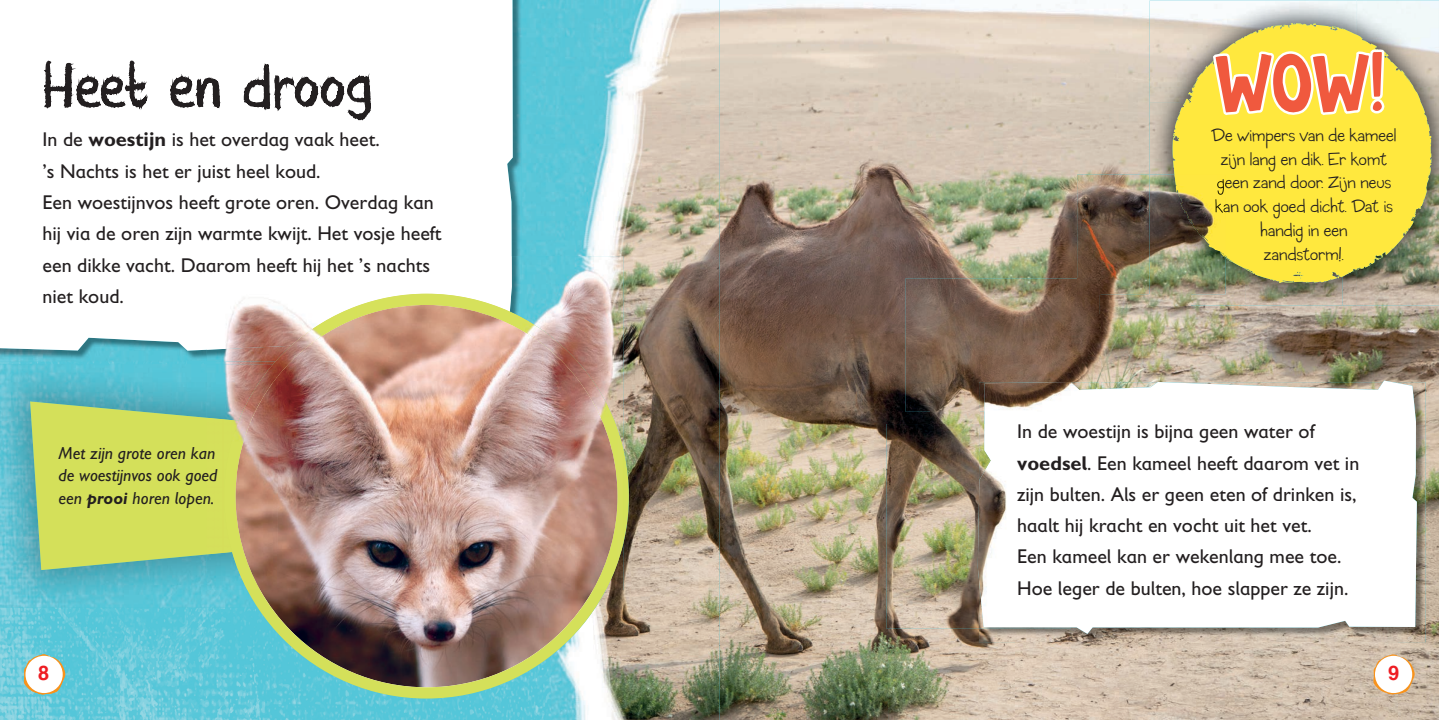
<style>
.page{position:relative;width:1439px;height:720px;background:#fff}
.page>*{position:absolute;margin:0;border:0;box-sizing:border-box;transform-origin:0 0}
.t1{font:75px "DK Hobgoblin";color:#f0593e}
.t2{font:68.75px "DK Nouveau Crayon";letter-spacing:-.01em;color:#231f20}
.t3{font:20px/31.2px "Gill Sans Infant Std";color:#231f20}
.t4{font:700 20px "Helvetica";color:#ee1d23}
.t5{font:18.75px/23.8px "Typographyof Coop Forged";letter-spacing:.01em;color:#231f20;text-align:center}
.t6{font:italic 17.5px/22.5px "Gill Sans Infant Std";color:#231f20;text-align:justify}
.s1{font-weight:700}
</style>
<div class="page">
<img style="left:0;top:361px;width:42px;height:358px">
<img style="left:521px;top:0;width:198px;height:269px">
<img style="left:609px;top:269px;width:110px;height:450px">
<img style="left:42px;top:353px;width:165px;height:11px">
<img style="left:42px;top:607px;width:254px;height:112px">
<img style="left:551px;top:698px;width:35px;height:21px">
<img style="left:296px;top:698px;width:42px;height:21px">
<img style="left:508px;top:698px;width:43px;height:21px">
<img style="left:338px;top:698px;width:170px;height:21px">
<img style="left:719px;top:44px;width:430px;height:135px">
<img style="left:719px;top:179px;width:381px;height:135px">
<img style="left:1100px;top:294px;width:339px;height:110px">
<img style="left:1099px;top:314px;width:1px;height:66px">
<img style="left:719px;top:314px;width:211px;height:135px">
<img style="left:1397px;top:404px;width:42px;height:315px">
<img style="left:930px;top:411px;width:48px;height:13px">
<img style="left:719px;top:449px;width:169px;height:270px">
<img style="left:888px;top:628px;width:127px;height:91px">
<img style="left:1015px;top:641px;width:382px;height:78px">
<img style="left:0;top:353px;width:43px;height:8px">
<img style="left:513px;top:0;width:8px;height:256px">
<svg style="left:0;top:0;width:513px;height:353px"></svg>
<img style="left:1416px;top:382px;width:9px;height:43px">
<img style="left:1381px;top:425px;width:44px;height:216px">
<img style="left:979px;top:633px;width:402px;height:8px">
<svg style="left:978px;top:380px;width:438px;height:253px"></svg>
<img style="left:0;top:364px;width:224px;height:243px">
<svg style="left:30px;top:401px;width:177px;height:169px;background:#c3d966"></svg>
<img style="left:224px;top:293px;width:405px;height:405px">
<img style="left:521px;top:256px;width:102px;height:77px">
<img style="left:207px;top:361px;width:61px;height:3px">
<img style="left:550px;top:333px;width:73px;height:38px">
<img style="left:591px;top:371px;width:32px;height:49px">
<img style="left:207px;top:256px;width:314px;height:105px">
<img style="left:207px;top:256px;width:305px;height:93px">
<img style="left:207px;top:364px;width:61px;height:225px">
<div style="left:207px;top:417px;width:17px;height:137px;background:#d5e05b"></div>
<img style="left:277px;top:305px;width:255px;height:284px">
<img style="left:532px;top:378px;width:43px;height:211px">
<img style="left:269px;top:378px;width:9px;height:211px">
<img style="left:575px;top:375px;width:42px;height:214px">
<img style="left:268px;top:306px;width:89px;height:72px">
<img style="left:357px;top:293px;width:193px;height:43px">
<img style="left:224px;top:369px;width:45px;height:220px">
<img style="left:530px;top:335px;width:61px;height:43px">
<svg style="left:268px;top:378px;width:8px;height:11px"></svg>
<img style="left:577px;top:378px;width:37px;height:43px">
<img style="left:593px;top:420px;width:30px;height:169px">
<img style="left:1149px;top:43px;width:23px;height:44px">
<img style="left:1356px;top:283px;width:42px;height:22px">
<img style="left:1191px;top:283px;width:55px;height:22px">
<img style="left:1342px;top:283px;width:14px;height:22px">
<img style="left:1149px;top:294px;width:42px;height:11px">
<img style="left:1149px;top:102px;width:23px;height:72px">
<svg style="left:1172px;top:23px;width:259px;height:260px;background:#e8d753"></svg>
<img style="left:886px;top:424px;width:184px;height:204px">
<img style="left:978px;top:424px;width:92px;height:203px">
<img style="left:905px;top:278px;width:194px;height:133px">
<img style="left:979px;top:382px;width:5px;height:29px">
<img style="left:984px;top:382px;width:115px;height:29px">
<svg style="left:41px;top:44px;width:111px;height:79px"></svg>
<svg style="left:168px;top:44px;width:54px;height:67px"></svg>
<svg style="left:242px;top:61px;width:130px;height:105px"></svg>
<svg style="left:1210px;top:47px;width:177px;height:81px"></svg>
<img style="left:1077px;top:174px;width:148px;height:120px">
<img style="left:1174px;top:174px;width:34px;height:68px">
<img style="left:1077px;top:278px;width:22px;height:16px">
<img style="left:1217px;top:175px;width:8px;height:20px">
<img style="left:1215px;top:197px;width:10px;height:21px">
<svg style="left:24px;top:654px;width:41px;height:40px"></svg>
<div style="left:25px;top:655px;width:38px;height:37px;background:#fff;border-radius:50%"></div>
<svg style="left:1373px;top:654px;width:41px;height:40px"></svg>
<div style="left:1375px;top:655px;width:37px;height:37px;background:#fff;border-radius:50%"></div>
<h2 class="t2" style="left:43px;top:52px;width:331px">Heet en droog</h2>
<p class="t3" style="left:43px;top:124px;width:400px">In de <span class="s1">woestijn</span> is het overdag vaak heet.<br>’s Nachts is het er juist heel koud.<br>Een woestijnvos heeft grote oren. Overdag kan hij via de oren zijn warmte kwijt. Het vosje heeft een dikke vacht. Daarom heeft hij het ’s nachts niet koud.</p>
<p class="t6" style="left:58px;top:441px;width:160px">Met zijn grote oren kan de woestijnvos ook goed een <span class="s1">prooi</span> horen lopen.</p>
<h1 class="t1" style="left:1213px;top:28px;width:172px">WOW!</h1>
<p class="t5" style="left:1211px;top:125px;width:187px">De wimpers van de kameel zijn lang en dik. Er komt geen zand door. Zijn neus kan ook goed dicht. Dat is handig in een<br>zandstorm!.</p>
<p class="t3" style="left:1017px;top:416px;width:344px">In de woestijn is bijna geen water of <span class="s1">voedsel</span>. Een kameel heeft daarom vet in zijn bulten. Als er geen eten of drinken is, haalt hij kracht en vocht uit het vet.<br>Een kameel kan er wekenlang mee toe.<br>Hoe leger de bulten, hoe slapper ze zijn.</p>
<p class="t4" style="left:38px;top:656px;width:13px">8</p>
<p class="t4" style="left:1388px;top:656px;width:13px">9</p>
</div>
